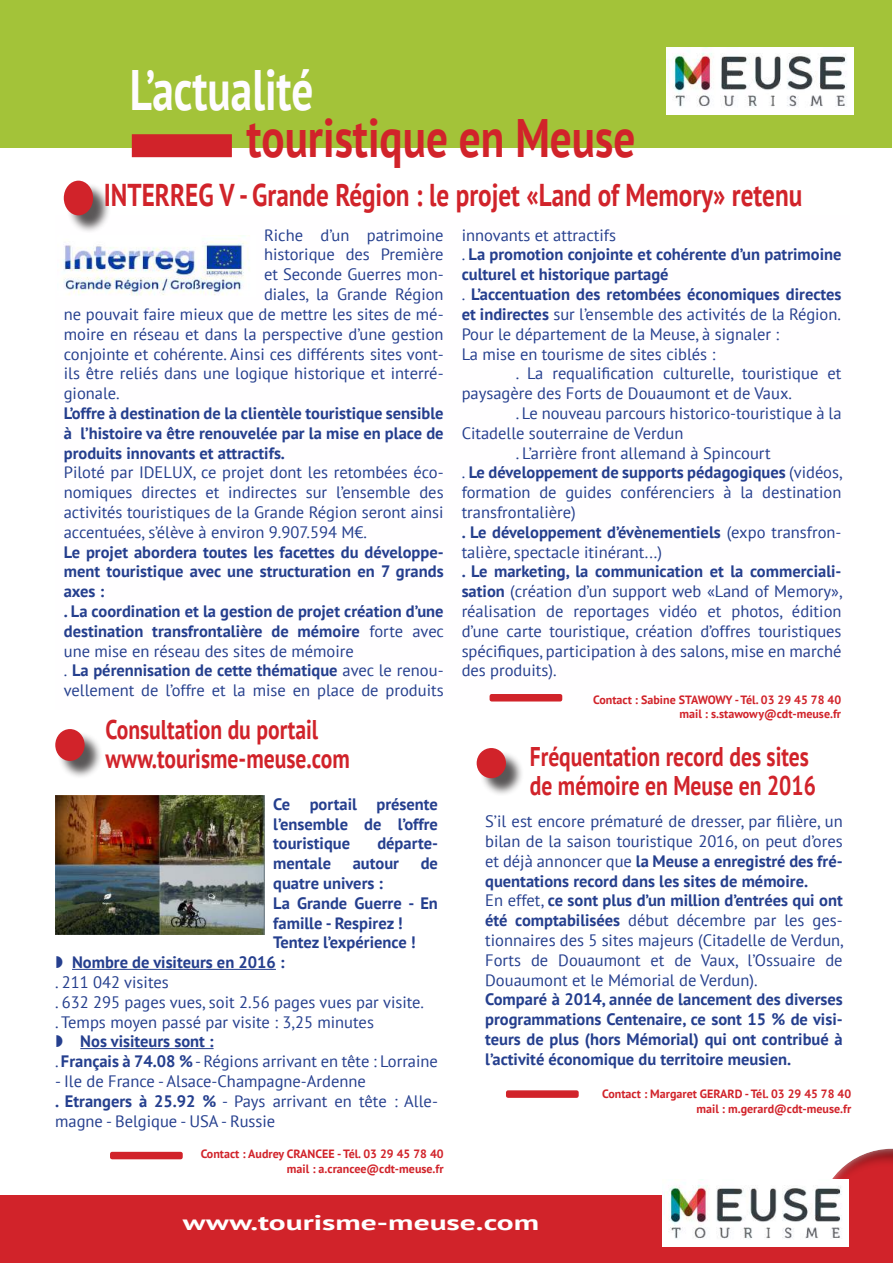
<style>
.page{position:relative;width:893px;height:1263px;background:#fff}
.page>*{position:absolute;margin:0;border:0;box-sizing:border-box;transform-origin:0 0}
.t1{font:700 56.85px "PT Sans";color:#fefcff;scale:.76 1}
.t2{font:700 54px "PT Sans";color:#d1232a;scale:.8 1}
.t3{font:700 31.5px "PT Sans";color:#d1232a;scale:.8 1}
.t4{font:700 27px/28.5px "PT Sans";color:#d1232a;scale:.8 1}
.t5{font:700 21px "PT Sans";color:#fff;scale:1.5 1}
.t6{font:16.5px/19.8px "PT Sans";color:#253f8e}
.t7{font:700 16.5px/19.8px "PT Sans";color:#253f8e;text-align:justify}
.t8{font:700 12px/14.4px "PT Sans";color:#d1232a;text-align:right}
.s1{font-weight:400}
.s2{font-weight:700}
</style>
<div class="page">
<div style="left:0;top:0;width:891px;height:148px;background:#a3c339"></div>
<div style="left:816px;top:1146px;width:77px;height:117px;background:#fff;opacity:.75"></div>
<img style="left:666px;top:48px;width:187px;height:67px">
<div style="left:0;top:1195px;width:869px;height:68px;background:#d1232a"></div>
<div style="left:67px;top:183px;width:44px;height:51px;background:#231f20;opacity:.75"></div>
<div style="left:64px;top:181px;width:29px;height:34px;background:#d1232a;border-radius:50%"></div>
<img style="left:662px;top:1180px;width:187px;height:67px">
<div style="left:132px;top:134px;width:100px;height:23px;background:#d1232a;border:2px solid #d1232a"></div>
<hr style="left:72px;top:969px;width:204px;height:1px;background:#253f8e">
<hr style="left:80px;top:1048px;width:134px;height:1px;background:#253f8e">
<img style="left:61px;top:235px;width:189px;height:61px">
<div style="left:479px;top:751px;width:45px;height:46px;background:#231f20;opacity:.75"></div>
<div style="left:477px;top:748px;width:29px;height:30px;background:#d1232a;border-radius:50%"></div>
<div style="left:58px;top:732px;width:45px;height:47px;background:#231f20;opacity:.75"></div>
<div style="left:55px;top:729px;width:30px;height:32px;background:#d1232a;border-radius:50%"></div>
<img style="left:55px;top:795px;width:210px;height:139px">
<div style="left:490px;top:695px;width:71px;height:6px;background:#d1232a;border-radius:2px"></div>
<div style="left:490px;top:694px;width:72px;height:7px;border:2px solid #d1232a;border-radius:2px"></div>
<div style="left:111px;top:1152px;width:71px;height:6px;background:#d1232a;border-radius:2px"></div>
<div style="left:110px;top:1152px;width:73px;height:7px;border:2px solid #d1232a;border-radius:2px"></div>
<div style="left:507px;top:1091px;width:71px;height:6px;background:#d1232a;border-radius:2px"></div>
<div style="left:506px;top:1090px;width:73px;height:8px;border:2px solid #d1232a;border-radius:2px"></div>
<h1 class="t1" style="left:130px;top:53px;width:243px">L’actualité</h1>
<h2 class="t2" style="left:247px;top:102px;width:487px">touristique en Meuse</h2>
<h3 class="t3" style="left:104px;top:174px;width:875px">INTERREG V - Grande Région : le projet «Land of Memory» retenu</h3>
<p class="t6" style="left:264px;top:225px;width:181px">Riche d’un patrimoine</p>
<p class="t6" style="left:264px;top:244px;width:181px">historique des Première</p>
<p class="t6" style="left:264px;top:264px;width:181px">et Seconde Guerres mon-</p>
<p class="t6" style="left:264px;top:284px;width:181px">diales, la Grande Région</p>
<p class="t6" style="left:64px;top:304px;width:381px">ne pouvait faire mieux que de mettre les sites de mé-</p>
<p class="t6" style="left:64px;top:324px;width:381px">moire en réseau et dans la perspective d’une gestion</p>
<p class="t6" style="left:64px;top:343px;width:381px">conjointe et cohérente. Ainsi ces différents sites vont-</p>
<p class="t6" style="left:64px;top:363px;width:381px">ils être reliés dans une logique historique et interré-</p>
<p class="t6" style="left:64px;top:383px;width:58px">gionale.</p>
<p class="t7" style="left:64px;top:403px;width:381px">L’offre à destination de la clientèle touristique sensible à l’histoire va être renouvelée par la mise en place de produits innovants et attractifs.</p>
<p class="t6" style="left:64px;top:462px;width:381px;text-align:justify">Piloté par IDELUX, ce projet dont les retombées éco&shy;nomiques directes et indirectes sur l’ensemble des activités touristiques de la Grande Région seront ainsi accentuées, s’élève à environ 9.907.594 M€.</p>
<p class="t7" style="left:64px;top:541px;width:382px;text-align:left">Le projet abordera toutes les facettes du développe&shy;ment touristique avec une structuration en 7 grands axes :<br>. La coordination et la gestion de projet création d’une destination transfrontalière de mémoire <span class="s1">forte avec une mise en réseau des sites de mémoire<br>.</span> La pérennisation de cette thématique <span class="s1">avec le renou&shy;vellement de l’offre et la mise en place de produits</span></p>
<h3 class="t4" style="left:105px;top:715px;width:307px">Consultation du portail www.tourisme-meuse.com</h3>
<p class="t7" style="left:273px;top:794px;width:166px">Ce portail présente l’ensemble de l’offre touristique</p>
<p class="t7" style="left:377px;top:833px;width:62px">départe-</p>
<p class="t7" style="left:273px;top:853px;width:59px">mentale</p>
<p class="t7" style="left:353px;top:853px;width:48px">autour</p>
<p class="t7" style="left:421px;top:853px;width:19px">de</p>
<p class="t7" style="left:273px;top:873px;width:111px">quatre univers :</p>
<p class="t7" style="left:273px;top:893px;width:166px">La Grande Guerre - En</p>
<p class="t7" style="left:273px;top:912px;width:131px">famille - Respirez !</p>
<p class="t7" style="left:273px;top:932px;width:144px">Tentez l’expérience !</p>
<p class="t7" style="left:72px;top:952px;width:214px">Nombre de visiteurs en 2016 :</p>
<p class="t6" style="left:55px;top:972px;width:371px">. 211 042 visites<br>. 632 295 pages vues, soit 2.56 pages vues par visite. . Temps moyen passé par visite : 3,25 minutes</p>
<p class="t7" style="left:55px;top:1031px;width:384px;text-indent:25px">Nos visiteurs sont :<br><span class="s1">.</span> Français à 74.08 % <span class="s1">- Régions arrivant en tête : Lorraine</span></p>
<p class="t6" style="left:55px;top:1071px;width:384px">- Ile de France - Alsace-Champagne-Ardenne<br><span class="s2">. Etrangers à 25.92 %</span> - Pays arrivant en tête : Alle&shy;magne - Belgique - USA - Russie</p>
<p class="t8" style="left:201px;top:1146px;width:244px">Contact : Audrey CRANCEE - Tél. 03 29 45 78 40 mail : a.crancee@cdt-meuse.fr</p>
<p class="t7" style="left:462px;top:225px;width:381px;text-align:left"><span class="s1">innovants et attractifs<br>.</span> La promotion conjointe et cohérente d’un patrimoine culturel et historique partagé<br><span class="s1">.</span> L’accentuation des retombées économiques directes et indirectes <span class="s1">sur l’ensemble des activités de la Région.<br>Pour le département de la Meuse, à signaler :<br>La mise en tourisme de sites ciblés :</span></p>
<p class="t6" style="left:462px;top:363px;width:381px;text-indent:54px">. La requalification culturelle, touristique et paysagère des Forts de Douaumont et de Vaux.</p>
<p class="t6" style="left:516px;top:403px;width:327px">. Le nouveau parcours historico-touristique à la</p>
<p class="t6" style="left:462px;top:423px;width:223px">Citadelle souterraine de Verdun</p>
<p class="t6" style="left:516px;top:442px;width:256px">. L’arrière front allemand à Spincourt</p>
<p class="t7" style="left:462px;top:462px;width:383px"><span class="s1">.</span> Le développement de supports pédagogiques <span class="s1">(vidéos,</span></p>
<p class="t6" style="left:462px;top:482px;width:381px">formation de guides conférenciers à la destination</p>
<p class="t6" style="left:462px;top:502px;width:116px">transfrontalière)</p>
<p class="t7" style="left:462px;top:522px;width:381px">. Le développement d’évènementiels <span class="s1">(expo transfron-</span></p>
<p class="t6" style="left:462px;top:541px;width:202px">talière, spectacle itinérant...)</p>
<p class="t6" style="left:462px;top:561px;width:383px;text-align:justify"><span class="s2">. Le marketing, la communication et la commerciali&shy;sation</span> (création d’un support web «Land of Memory», réalisation de reportages vidéo et photos, édition d’une carte touristique, création d’offres touristiques spécifiques, participation à des salons, mise en marché des produits).</p>
<p class="t8" style="left:593px;top:692px;width:250px">Contact : Sabine STAWOWY - Tél. 03 29 45 78 40 mail : s.stawowy@cdt-meuse.fr</p>
<h3 class="t4" style="left:530px;top:742px;width:359px">Fréquentation record des sites de mémoire en Meuse en 2016</h3>
<p class="t6" style="left:485px;top:811px;width:360px">S’il est encore prématuré de dresser, par filière, un bilan de la saison touristique 2016, on peut d’ores et déjà annoncer que <span class="s2">la Meuse a enregistré des fré&shy;quentations record dans les sites de mémoire.<br></span>En effet, <span class="s2">ce sont plus d’un million d’entrées qui ont été comptabilisées</span> début décembre par les ges&shy;tionnaires des 5 sites majeurs (Citadelle de Verdun, Forts de Douaumont et de Vaux, l’Ossuaire de Douaumont et le Mémorial de Verdun).</p>
<p class="t7" style="left:485px;top:989px;width:359px">Comparé à 2014, année de lancement des diverses programmations Centenaire, ce sont 15 % de visi&shy;teurs de plus (hors Mémorial) qui ont contribué à l’activité économique du territoire meusien.</p>
<p class="t8" style="left:602px;top:1087px;width:251px">Contact : Margaret GERARD - Tél. 03 29 45 78 40 mail : m.gerard@cdt-meuse.fr</p>
<p class="t5" style="left:183px;top:1209px;width:239px">www.tourisme-meuse.com</p>
</div>
